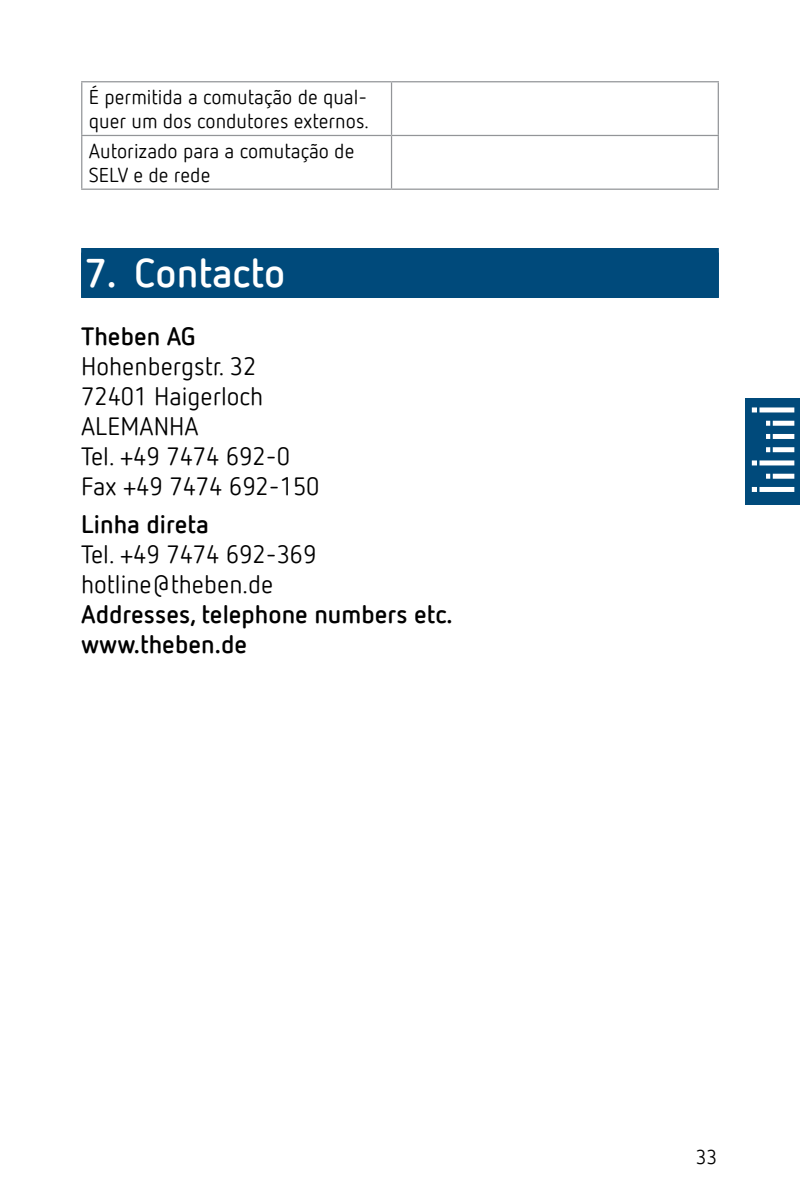
<style>
.page{position:relative;width:800px;height:1200px;background:#fff}
.page>*{position:absolute;margin:0;border:0;box-sizing:border-box;transform-origin:0 0}
.t1{font:700 40px "Netto Offc Pro";color:#fff}
.t2{font:25px/30px "Netto Offc Pro";color:#000}
.t3{font:700 25px/30px "Netto Offc Pro";color:#000}
.t4{font:20px/24px "Netto Offc Pro";color:#000}
</style>
<div class="page">
<div style="left:745px;top:398px;width:55px;height:106px;background:#004a7b"></div>
<div style="left:752px;top:407px;width:42px;height:5px;background:#fff"></div>
<div style="left:766px;top:421px;width:28px;height:5px;background:#fff"></div>
<div style="left:766px;top:434px;width:28px;height:5px;background:#fff"></div>
<div style="left:766px;top:447px;width:28px;height:5px;background:#fff"></div>
<div style="left:766px;top:474px;width:28px;height:5px;background:#fff"></div>
<div style="left:752px;top:460px;width:42px;height:5px;background:#fff"></div>
<div style="left:752px;top:487px;width:42px;height:5px;background:#fff"></div>
<hr style="left:757px;top:406px;width:3px;height:92px;background:#004a7b">
<hr style="left:770px;top:419px;width:3px;height:36px;background:#004a7b">
<hr style="left:770px;top:470px;width:3px;height:14px;background:#004a7b">
<div style="left:81px;top:248px;width:638px;height:50px;background:#004a7b"></div>
<hr style="left:392px;top:81px;width:327px;height:1px;background:#939598">
<hr style="left:392px;top:135px;width:327px;height:1px;background:#939598">
<hr style="left:392px;top:189px;width:327px;height:1px;background:#939598">
<hr style="left:81px;top:81px;width:311px;height:1px;background:#939598">
<hr style="left:81px;top:82px;width:1px;height:53px;background:#939598">
<hr style="left:81px;top:135px;width:311px;height:1px;background:#939598">
<hr style="left:81px;top:136px;width:1px;height:53px;background:#939598">
<hr style="left:81px;top:189px;width:311px;height:1px;background:#939598">
<hr style="left:391px;top:82px;width:1px;height:53px;background:#939598">
<hr style="left:718px;top:82px;width:1px;height:53px;background:#939598">
<hr style="left:391px;top:136px;width:1px;height:53px;background:#939598">
<hr style="left:718px;top:136px;width:1px;height:53px;background:#939598">
<p class="t4" style="left:89px;top:85px;width:282px">É permitida a comutação de qual&shy;quer um dos condutores externos.</p>
<p class="t4" style="left:89px;top:138px;width:267px">Autorizado para a comutação de<br>SELV e de rede</p>
<h1 class="t1" style="left:85px;top:246px;width:202px">7. Contacto</h1>
<p class="t3" style="left:81px;top:320px;width:116px">Theben AG</p>
<p class="t2" style="left:81px;top:351px;width:240px">Hohenbergstr. 32<br>72401 Haigerloch<br>ALEMANHA<br>Tel. +49 7474 692-0<br>Fax +49 7474 692-150</p>
<p class="t3" style="left:81px;top:508px;width:129px">Linha direta</p>
<p class="t2" style="left:81px;top:538px;width:237px">Tel. +49 7474 692-369 hotline@theben.de</p>
<p class="t3" style="left:81px;top:598px;width:373px">Addresses, telephone numbers etc. www.theben.de</p>
<p class="t4" style="left:696px;top:1144px;width:23px">33</p>
</div>
